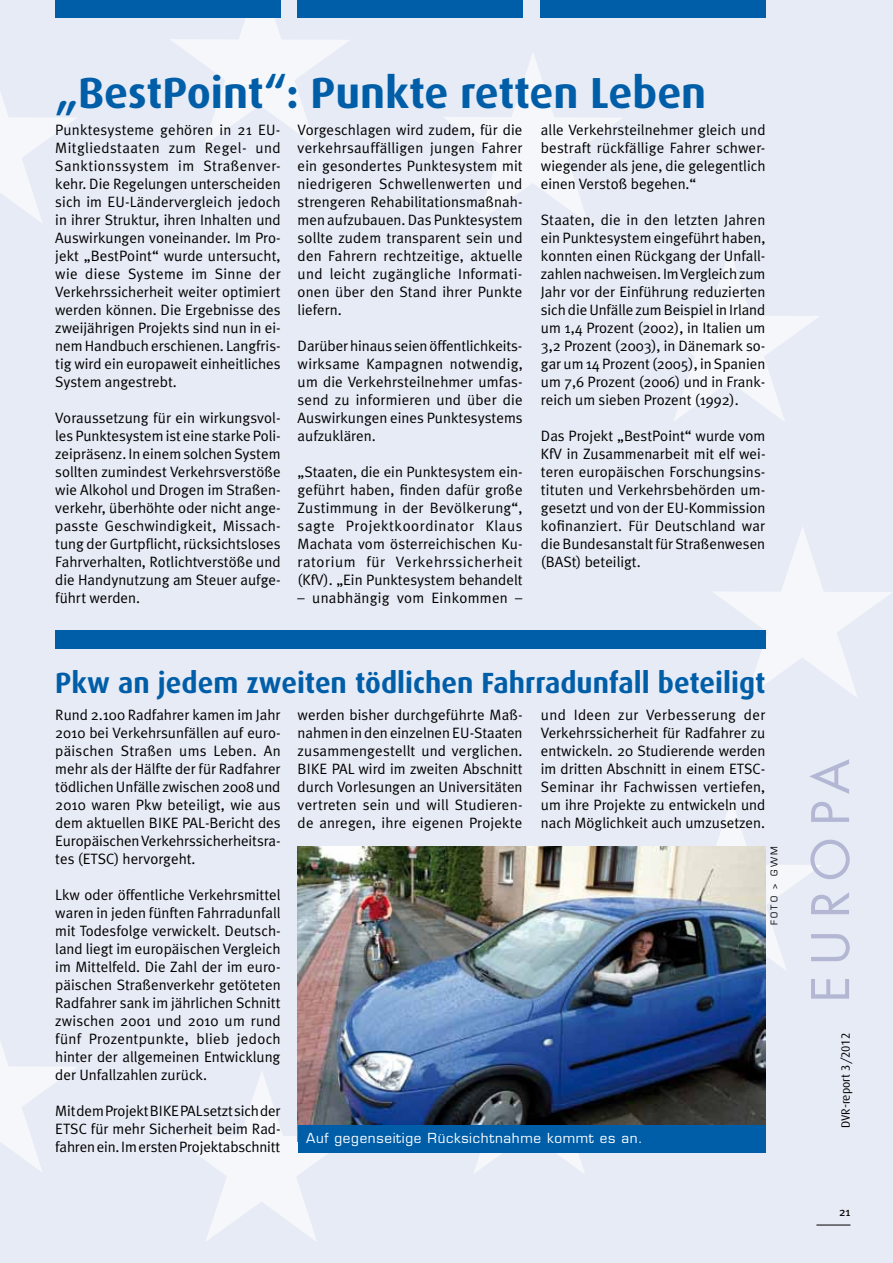
<style>
.page{position:relative;width:893px;height:1263px;background:#e7ebf5}
.page>*{position:absolute;margin:0;border:0;box-sizing:border-box;transform-origin:0 0}
.t1{font:57px "Futura T";color:#b4b7d4}
.t2{font:700 43.5px "Dax";color:#005ea8}
.t3{font:700 29.25px "Dax";color:#005ea8}
.t4{font:15px/18px "Meta Plus Normal";color:#000;text-align:justify}
.t5{font:15px "Meta Plus Normal";letter-spacing:.02em;color:#000}
.t6{font:13.5px "Eurostile";letter-spacing:.05em;color:#fff}
.t7{font:12px "Dax";color:#000}
.t8{font:12px "Meta Plus";color:#000}
.t9{font:9px "Eurostile";letter-spacing:.25em;color:#000}
</style>
<div class="page">
<svg style="left:169px;top:0;width:182px;height:145px"></svg>
<svg style="left:443px;top:53px;width:179px;height:170px"></svg>
<svg style="left:641px;top:252px;width:178px;height:169px"></svg>
<svg style="left:712px;top:527px;width:180px;height:170px"></svg>
<svg style="left:716px;top:800px;width:105px;height:171px"></svg>
<svg style="left:439px;top:1152px;width:181px;height:22px"></svg>
<svg style="left:173px;top:1070px;width:179px;height:172px"></svg>
<svg style="left:0;top:1042px;width:76px;height:130px"></svg>
<svg style="left:0;top:93px;width:76px;height:130px"></svg>
<div style="left:55px;top:0;width:226px;height:17px;background:#005ea8"></div>
<div style="left:298px;top:0;width:225px;height:17px;background:#005ea8"></div>
<div style="left:540px;top:0;width:225px;height:17px;background:#005ea8"></div>
<img style="left:298px;top:846px;width:467px;height:279px">
<div style="left:298px;top:1125px;width:467px;height:27px;background:#005ea8"></div>
<div style="left:55px;top:630px;width:710px;height:18px;background:#005ea8"></div>
<hr style="left:816px;top:1225px;width:34px;height:1px;background:#000">
<h2 class="t2" style="left:55px;top:68px;width:653px">„BestPoint“: Punkte retten Leben</h2>
<p class="t4" style="left:55px;top:121px;width:227px">Punktesysteme gehören in 21 EU-Mitgliedstaaten zum Regel- und Sanktionssystem im Straßenver&shy;kehr. Die Regelungen unterscheiden sich im EU-Ländervergleich jedoch in ihrer Struktur, ihren Inhalten und Auswirkungen voneinander. Im Pro&shy;jekt „BestPoint“ wurde untersucht, wie diese Systeme im Sinne der Verkehrssicherheit weiter optimiert werden können. Die Ergebnisse des zweijährigen Projekts sind nun in ei&shy;nem Handbuch erschienen. Langfris&shy;tig wird ein europaweit einheitliches System angestrebt.</p>
<p class="t4" style="left:55px;top:409px;width:227px">Voraussetzung für ein wirkungsvol&shy;les Punktesystem ist eine starke Poli&shy;zeipräsenz. In einem solchen System sollten zumindest Verkehrsverstöße wie Alkohol und Drogen im Straßen&shy;verkehr, überhöhte oder nicht ange&shy;passte Geschwindigkeit, Missach&shy;tung der Gurtpflicht, rücksichtsloses Fahrverhalten, Rotlichtverstöße und die Handynutzung am Steuer aufge&shy;führt werden.</p>
<p class="t4" style="left:298px;top:121px;width:227px">Vorgeschlagen wird zudem, für die verkehrsauffälligen jungen Fahrer ein gesondertes Punktesystem mit niedrigeren Schwellenwerten und strengeren Rehabilitationsmaßnah&shy;men aufzubauen. Das Punktesystem sollte zudem transparent sein und den Fahrern rechtzeitige, aktuelle und leicht zugängliche Informati&shy;onen über den Stand ihrer Punkte liefern.</p>
<p class="t4" style="left:298px;top:337px;width:227px">Darüber hinaus seien öffentlichkeits&shy;wirksame Kampagnen notwendig, um die Verkehrsteilnehmer umfas&shy;send zu informieren und über die Auswirkungen eines Punktesystems aufzuklären.</p>
<p class="t4" style="left:298px;top:463px;width:227px">„Staaten, die ein Punktesystem ein&shy;geführt haben, finden dafür große Zustimmung in der Bevölkerung“, sagte Projektkoordinator Klaus Machata vom österreichischen Ku&shy;ratorium für Verkehrssicherheit (KfV). „Ein Punktesystem behandelt</p>
<p class="t5" style="left:298px;top:589px;width:226px">– unabhängig vom Einkommen –</p>
<p class="t4" style="left:541px;top:121px;width:226px">alle Verkehrsteilnehmer gleich und bestraft rückfällige Fahrer schwer&shy;wiegender als jene, die gelegentlich einen Verstoß begehen.“</p>
<p class="t4" style="left:541px;top:211px;width:226px">Staaten, die in den letzten Jahren ein Punktesystem eingeführt haben, konnten einen Rückgang der Unfall&shy;zahlen nachweisen. Im Vergleich zum Jahr vor der Einführung reduzierten sich die Unfälle zum Beispiel in Irland um 1,4 Prozent (2002), in Italien um 3,2 Prozent (2003), in Dänemark so&shy;gar um 14 Prozent (2005), in Spanien um 7,6 Prozent (2006) und in Frank&shy;reich um sieben Prozent (1992).</p>
<p class="t4" style="left:541px;top:427px;width:226px">Das Projekt „BestPoint“ wurde vom KfV in Zusammenarbeit mit elf wei&shy;teren europäischen Forschungsins&shy;tituten und Verkehrsbehörden um&shy;gesetzt und von der EU-Kommission kofinanziert. Für Deutschland war die Bundesanstalt für Straßenwesen (BASt) beteiligt.</p>
<h3 class="t3" style="left:55px;top:666px;width:712px">Pkw an jedem zweiten tödlichen Fahrradunfall beteiligt</h3>
<p class="t4" style="left:55px;top:706px;width:227px">Rund 2.100 Radfahrer kamen im Jahr 2010 bei Verkehrsunfällen auf euro&shy;päischen Straßen ums Leben. An mehr als der Hälfte der für Radfahrer tödlichen Unfälle zwischen 2008 und 2010 waren Pkw beteiligt, wie aus dem aktuellen BIKE PAL-Bericht des Europäischen Verkehrssicherheitsra&shy;tes (ETSC) hervorgeht.</p>
<p class="t4" style="left:55px;top:886px;width:227px">Lkw oder öffentliche Verkehrsmittel waren in jeden fünften Fahrradunfall mit Todesfolge verwickelt. Deutsch&shy;land liegt im europäischen Vergleich im Mittelfeld. Die Zahl der im euro&shy;päischen Straßenverkehr getöteten Radfahrer sank im jährlichen Schnitt zwischen 2001 und 2010 um rund fünf Prozentpunkte, blieb jedoch hinter der allgemeinen Entwicklung der Unfallzahlen zurück.</p>
<p class="t4" style="left:55px;top:1102px;width:227px">Mit dem Projekt BIKE PAL setzt sich der ETSC für mehr Sicherheit beim Rad&shy;fahren ein. Im ersten Projektabschnitt</p>
<p class="t4" style="left:298px;top:706px;width:226px">werden bisher durchgeführte Maß&shy;nahmen in den einzelnen EU-Staaten zusammengestellt und verglichen.<br>BIKE PAL wird im zweiten Abschnitt durch Vorlesungen an Universitäten vertreten sein und will Studieren&shy;de anregen, ihre eigenen Projekte</p>
<p class="t4" style="left:541px;top:706px;width:226px">und Ideen zur Verbesserung der Verkehrssicherheit für Radfahrer zu entwickeln. 20 Studierende werden im dritten Abschnitt in einem ETSC-Seminar ihr Fachwissen vertiefen, um ihre Projekte zu entwickeln und nach Möglichkeit auch umzusetzen.</p>
<p class="t9" style="left:769px;top:925px;width:79px;rotate:-90deg">FOTO &gt; GWM</p>
<p class="t6" style="left:306px;top:1130px;width:338px">Auf gegenseitige Rücksichtnahme kommt es an.</p>
<h1 class="t1" style="left:797px;top:1003px;width:243px;rotate:-90deg">EUROPA</h1>
<p class="t7" style="left:839px;top:1128px;width:97px;rotate:-90deg">DVR-report 3/2012</p>
<p class="t8" style="left:839px;top:1204px;width:13px">21</p>
</div>
